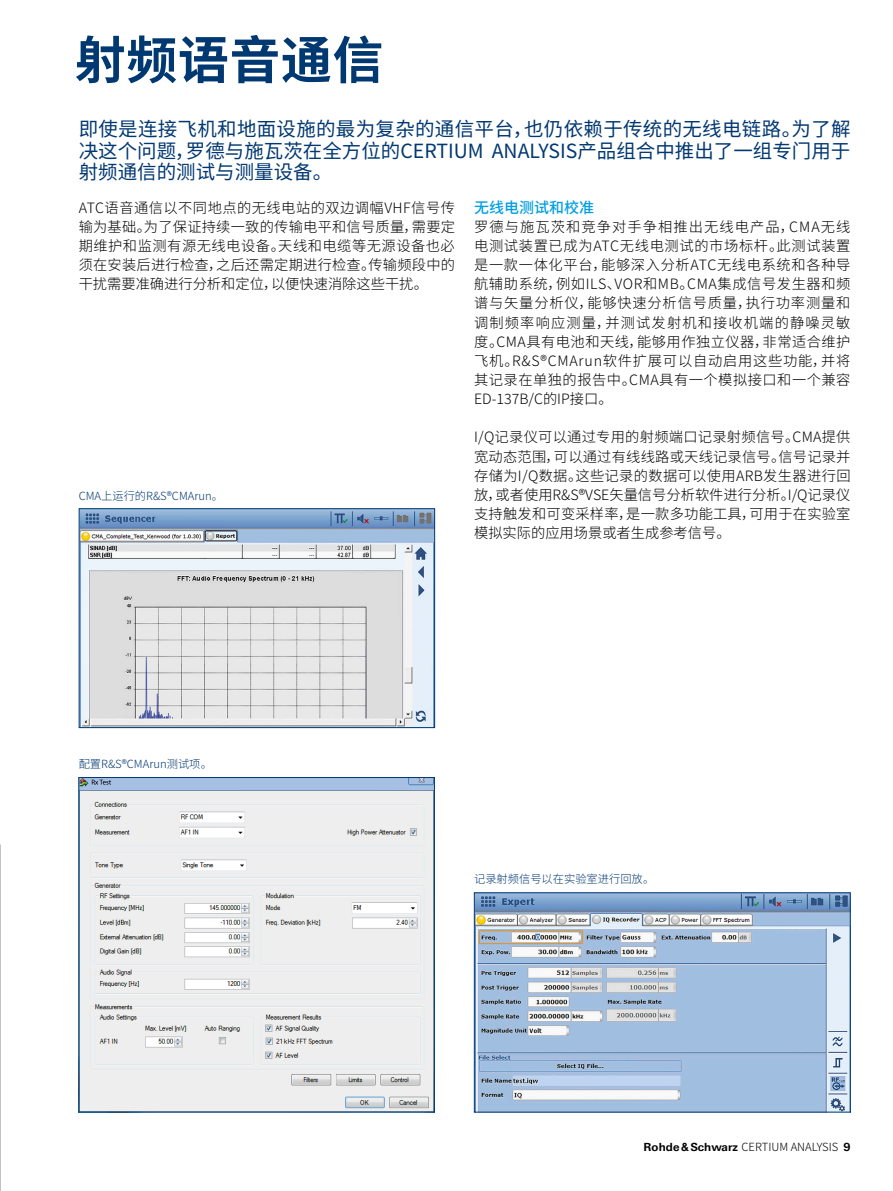
<style>
.page{position:relative;width:893px;height:1191px;background:#fff}
.page>*{position:absolute;margin:0;border:0;box-sizing:border-box;transform-origin:0 0}
.Seiten_Headline_34Pt_blau{font:700 51px "Source Han Sans SC";letter-spacing:.01em;color:#003872}
.Teaser{font:19.5px/21.5px "Source Han Sans SC";color:#003872;text-align:justify}
.Absatzfett_cyan{font:500 15px "Source Han Sans SC";color:#009ee3}
.Haupttext{font:300 14.25px/19.2px "Source Han Sans SC";letter-spacing:.015em;color:#000;text-align:justify}
.Haupttext_ohne_Abstand{font:300 14.25px/19.2px "Source Han Sans SC";letter-spacing:.035em;color:#000;text-align:justify}
.Bildunterschrift{font:300 11.25px "Source Han Sans SC";color:#003872}
.t1{font:300 11.25px "Source Han Sans SC";color:#000}
.s1{font-family:"Linotype Univers 630";font-weight:700}
</style>
<div class="page">
<img style="left:81px;top:779px;width:352px;height:331px">
<div style="left:79px;top:777px;width:356px;height:335px;border:1px solid #003872"></div>
<img style="left:81px;top:510px;width:352px;height:216px">
<div style="left:79px;top:508px;width:356px;height:220px;border:1px solid #003872"></div>
<img style="left:476px;top:894px;width:372px;height:216px">
<div style="left:474px;top:892px;width:376px;height:220px;border:1px solid #003872"></div>
<p class="Seiten_Headline_34Pt_blau" style="left:75px;top:31px;width:310px">射频语音通信</p>
<p class="Teaser" style="left:79px;top:119px;width:773px">即使是连接飞机和地面设施的最为复杂的通信平台，也仍依赖于传统的无线电链路。为了解决这个问题，罗德与施瓦茨在全方位的CERTIUM ANALYSIS产品组合中推出了一组专门用于射频通信的测试与测量设备。</p>
<p class="Haupttext" style="left:79px;top:198px;width:378px">ATC语音通信以不同地点的无线电站的双边调幅VHF信号传输为基础。为了保证持续一致的传输电平和信号质量，需要定期维护和监测有源无线电设备。天线和电缆等无源设备也必须在安装后进行检查，之后还需定期进行检查。传输频段中的干扰需要准确进行分析和定位，以便快速消除这些干扰。</p>
<p class="Absatzfett_cyan" style="left:474px;top:199px;width:121px">无线电测试和校准</p>
<p class="Haupttext_ohne_Abstand" style="left:474px;top:217px;width:378px">罗德与施瓦茨和竞争对手争相推出无线电产品，CMA无线电测试装置已成为ATC无线电测试的市场标杆。此测试装置是一款一体化平台，能够深入分析ATC无线电系统和各种导航辅助系统，例如ILS、VOR和MB。CMA集成信号发生器和频谱与矢量分析仪，能够快速分析信号质量，执行功率测量和调制频率响应测量，并测试发射机和接收机端的静噪灵敏度。CMA具有电池和天线，能够用作独立仪器，非常适合维护飞机。R&amp;S®CMArun软件扩展可以自动启用这些功能，并将其记录在单独的报告中。CMA具有一个模拟接口和一个兼容ED‑137B/C的IP接口。</p>
<p class="Haupttext" style="left:474px;top:428px;width:378px">I/Q记录仪可以通过专用的射频端口记录射频信号。CMA提供宽动态范围，可以通过有线线路或天线记录信号。信号记录并存储为I/Q数据。这些记录的数据可以使用ARB发生器进行回放，或者使用R&amp;S®VSE矢量信号分析软件进行分析。I/Q记录仪支持触发和可变采样率，是一款多功能工具，可用于在实验室模拟实际的应用场景或者生成参考信号。</p>
<p class="Bildunterschrift" style="left:79px;top:489px;width:146px">CMA上运行的R&amp;S®CMArun。</p>
<p class="Bildunterschrift" style="left:79px;top:757px;width:135px">配置R&amp;S®CMArun测试项。</p>
<p class="Bildunterschrift" style="left:474px;top:872px;width:182px">记录射频信号以在实验室进行回放。</p>
<p class="t1" style="left:643px;top:1140px;width:208px"><span class="s1">Rohde&amp;Schwarz</span> CERTIUM ANALYSIS <span class="s1">9</span></p>
</div>
